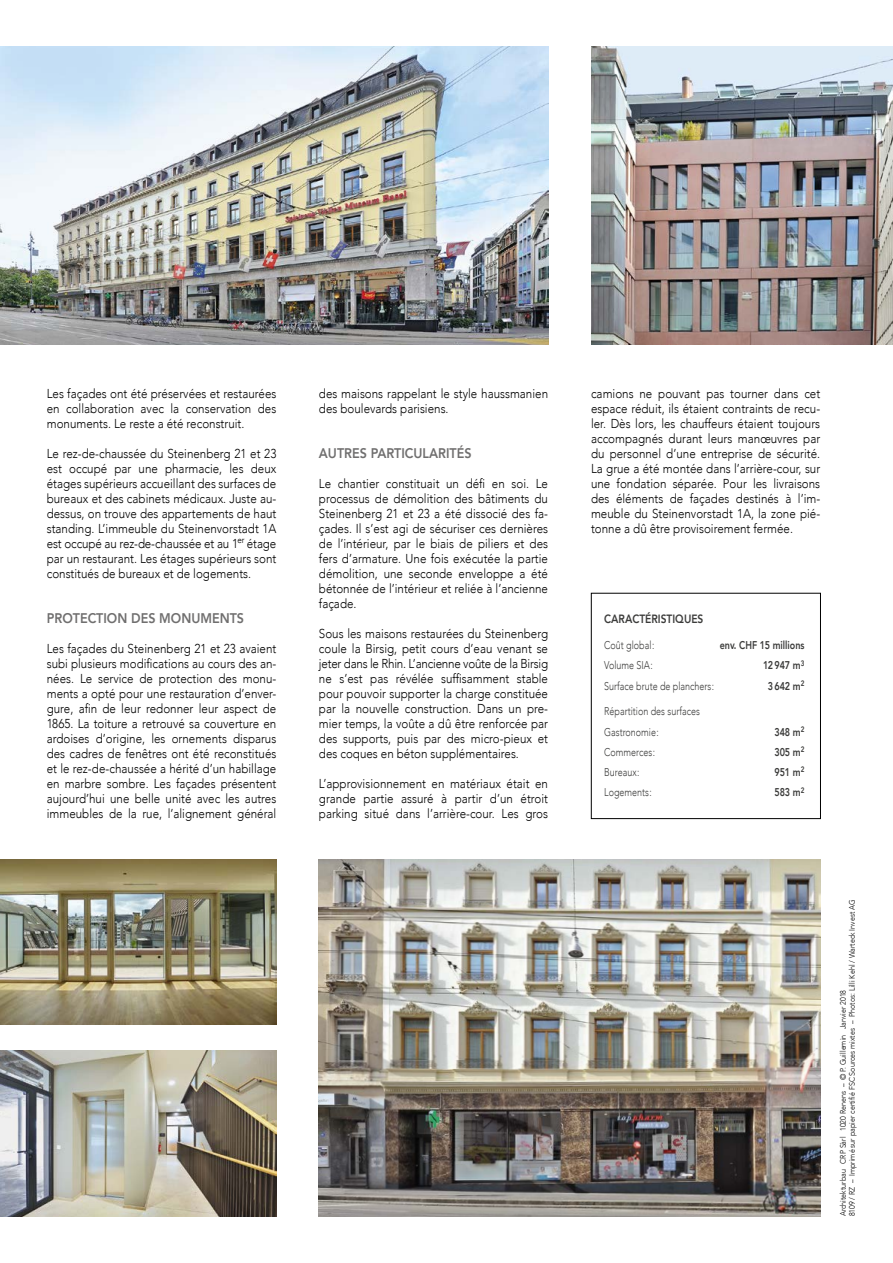
<style>
.page{position:relative;width:893px;height:1263px;background:#fff}
.page>*{position:absolute;margin:0;border:0;box-sizing:border-box;transform-origin:0 0}
.t1{font:800 13.95px "Avenir";color:#706f6f;scale:.9 1}
.t2{font:300 12.9px/15px "Avenir";color:#000;text-align:justify;scale:.9 1}
.t3{font:800 12px "Avenir";color:#3c3c3b;scale:.85 1}
.t4{font:300 11.25px/20.4px "Avenir";color:#3c3c3b;scale:.8 1}
.t5{font:800 11.25px "Avenir";color:#3c3c3b;scale:.8 1}
.t6{font:300 7.95px/9px "Avenir";color:#000;scale:.9 1}
</style>
<div class="page">
<div style="left:591px;top:593px;width:230px;height:226px;border:1px solid #000"></div>
<img style="left:591px;top:47px;width:302px;height:297px">
<img style="left:0;top:859px;width:276px;height:166px">
<img style="left:0;top:1050px;width:276px;height:166px">
<img style="left:0;top:47px;width:549px;height:297px">
<img style="left:319px;top:859px;width:502px;height:357px">
<p class="t2" style="left:47px;top:386px;width:257px">Les façades ont été préservées et restaurées en collaboration avec la conservation des monuments. Le reste a été reconstruit.</p>
<p class="t2" style="left:47px;top:446px;width:257px">Le rez-de-chaussée du Steinenberg 21 et 23 est occupé par une pharmacie, les deux étages supérieurs accueillant des surfaces de bureaux et des cabinets médicaux. Juste au&shy;dessus, on trouve des appartements de haut standing. L’immeuble du Steinenvorstadt 1A est occupé au rez-de-chaussée et au 1<sup>er</sup> étage par un restaurant. Les étages supérieurs sont constitués de bureaux et de logements.</p>
<p class="t1" style="left:47px;top:607px;width:221px">PROTECTION DES MONUMENTS</p>
<p class="t2" style="left:47px;top:641px;width:257px">Les façades du Steinenberg 21 et 23 avaient subi plusieurs modifications au cours des an&shy;nées. Le service de protection des monu&shy;ments a opté pour une restauration d’enver&shy;gure, afin de leur redonner leur aspect de 1865. La toiture a retrouvé sa couverture en ardoises d’origine, les ornements disparus des cadres de fenêtres ont été reconstitués et le rez-de-chaussée a hérité d’un habillage en marbre sombre. Les façades présentent aujourd’hui une belle unité avec les autres immeubles de la rue, l’alignement général</p>
<p class="t2" style="left:319px;top:386px;width:256px">des maisons rappelant le style haussmanien des boulevards parisiens.</p>
<p class="t1" style="left:319px;top:442px;width:171px">AUTRES PARTICULARITÉS</p>
<p class="t2" style="left:319px;top:476px;width:256px">Le chantier constituait un défi en soi. Le processus de démolition des bâtiments du Steinenberg 21 et 23 a été dissocié des fa&shy;çades. Il s’est agi de sécuriser ces dernières de l’intérieur, par le biais de piliers et des fers d’armature. Une fois exécutée la partie démolition, une seconde enveloppe a été bétonnée de l’intérieur et reliée à l’ancienne façade.</p>
<p class="t2" style="left:319px;top:626px;width:256px">Sous les maisons restaurées du Steinenberg coule la Birsig, petit cours d’eau venant se jeter dans le Rhin. L’ancienne voûte de la Birsig ne s’est pas révélée suffisamment stable pour pouvoir supporter la charge constituée par la nouvelle construction. Dans un pre&shy;mier temps, la voûte a dû être renforcée par des supports, puis par des micro-pieux et des coques en béton supplémentaires.</p>
<p class="t2" style="left:319px;top:776px;width:256px">L’approvisionnement en matériaux était en grande partie assuré à partir d’un étroit parking situé dans l’arrière-cour. Les gros</p>
<p class="t2" style="left:591px;top:386px;width:256px">camions ne pouvant pas tourner dans cet espace réduit, ils étaient contraints de recu&shy;ler. Dès lors, les chauffeurs étaient toujours accompagnés durant leurs manœuvres par du personnel d’une entreprise de sécurité.<br>La grue a été montée dans l’arrière-cour, sur une fondation séparée. Pour les livraisons des éléments de façades destinés à l’im&shy;meuble du Steinenvorstadt 1A, la zone pié&shy;tonne a dû être provisoirement fermée.</p>
<p class="t3" style="left:604px;top:610px;width:118px">CARACTÉRISTIQUES</p>
<p class="t4" style="left:604px;top:635px;width:64px">Coût global:</p>
<p class="t5" style="left:720px;top:636px;width:108px">env. CHF 15 millions</p>
<p class="t4" style="left:604px;top:655px;width:62px">Volume SIA:</p>
<p class="t5" style="left:763px;top:657px;width:53px">12947 m<sup>3</sup></p>
<p class="t4" style="left:604px;top:676px;width:139px">Surface brute de planchers:</p>
<p class="t5" style="left:768px;top:677px;width:47px">3642 m<sup>2</sup></p>
<p class="t4" style="left:604px;top:701px;width:121px">Répartition des surfaces<br>Gastronomie:</p>
<p class="t5" style="left:774px;top:723px;width:39px">348 m<sup>2</sup></p>
<p class="t4" style="left:604px;top:742px;width:65px">Commerces:</p>
<p class="t5" style="left:774px;top:743px;width:39px">305 m<sup>2</sup></p>
<p class="t4" style="left:604px;top:762px;width:46px">Bureaux:</p>
<p class="t5" style="left:774px;top:763px;width:39px">951 m<sup>2</sup></p>
<p class="t4" style="left:604px;top:782px;width:61px">Logements:</p>
<p class="t5" style="left:774px;top:784px;width:39px">583 m<sup>2</sup></p>
<p class="t6" style="left:838px;top:1216px;width:353px;rotate:-90deg">Architekturbau CRP Sàrl 1020 Renens – © P. Guillemin Janvier 2018<br>8109 / RZ – Imprimé sur papier certifié FSC Sources mixtes – Photos: Lilli Kehl / Warteck Invest AG</p>
</div>
